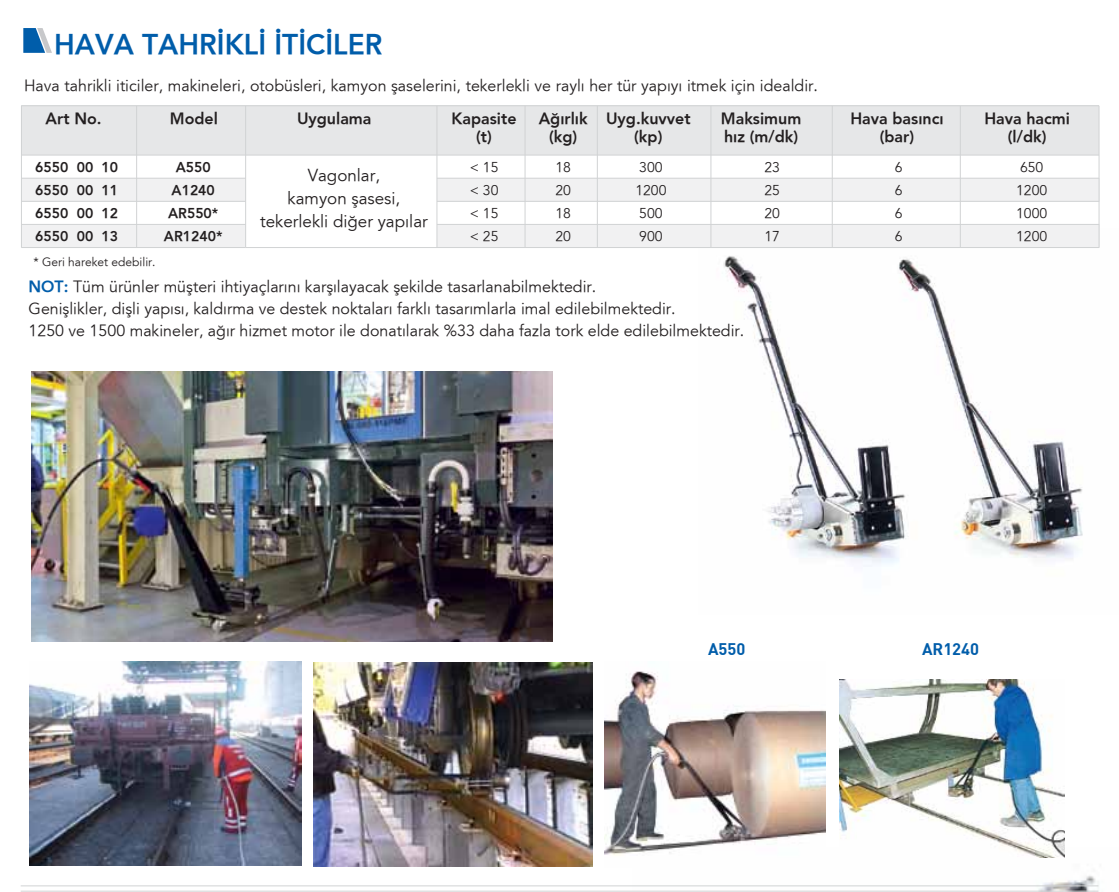
<style>
.page{position:relative;width:1119px;height:892px;background:#fff}
.page>*{position:absolute;margin:0;border:0;box-sizing:border-box;transform-origin:0 0}
.t1{font:800 28px "Avenir";color:#005daa}
.t2{font:17px/23px "Avenir";color:#231f20;text-align:center}
.t3{font:16.4px "DINBEK Bold";color:#005daa}
.t4{font:16px/22px "Avenir";color:#231f20}
.t5{font:800 16px/18px "Avenir";color:#231f20;text-align:center}
.t6{font:14px/23.2px "Avenir";color:#231f20;text-align:justify}
.t7{font:800 14px/23.2px "Avenir";color:#231f20;text-align:justify}
.t8{font:12px "Avenir";color:#231f20}
.s1{font-weight:800;color:#005daa}
</style>
<div class="page">
<img style="left:632px;top:848px;width:467px;height:44px">
<img style="left:723px;top:229px;width:377px;height:338px">
<hr style="left:21px;top:885px;width:1077px;height:1px;background:#d1d3d4">
<hr style="left:21px;top:891px;width:1077px;height:1px;background:#d1d3d4">
<img style="left:31px;top:372px;width:521px;height:269px">
<svg style="left:23px;top:28px;width:29px;height:25px"></svg>
<img style="left:30px;top:661px;width:272px;height:204px">
<img style="left:314px;top:662px;width:278px;height:204px">
<img style="left:605px;top:671px;width:221px;height:197px">
<img style="left:840px;top:679px;width:224px;height:178px">
<div style="left:437px;top:224px;width:662px;height:23px;background:#f1f1f2"></div>
<div style="left:437px;top:178px;width:662px;height:23px;background:#f1f1f2"></div>
<hr style="left:437px;top:178px;width:662px;height:1px;background:#d1d3d4">
<hr style="left:437px;top:201px;width:662px;height:1px;background:#d1d3d4">
<hr style="left:437px;top:224px;width:662px;height:1px;background:#d1d3d4">
<hr style="left:246px;top:247px;width:853px;height:1px;background:#d1d3d4">
<div style="left:21px;top:106px;width:1078px;height:49px;background:#e6e7e8"></div>
<hr style="left:21px;top:155px;width:1078px;height:1px;background:#d1d3d4">
<div style="left:21px;top:224px;width:225px;height:23px;background:#f1f1f2"></div>
<div style="left:21px;top:178px;width:225px;height:23px;background:#f1f1f2"></div>
<hr style="left:21px;top:178px;width:225px;height:1px;background:#d1d3d4">
<hr style="left:21px;top:201px;width:225px;height:1px;background:#d1d3d4">
<hr style="left:21px;top:224px;width:225px;height:1px;background:#d1d3d4">
<hr style="left:21px;top:247px;width:225px;height:1px;background:#d1d3d4">
<hr style="left:136px;top:106px;width:1px;height:141px;background:#d1d3d4">
<hr style="left:245px;top:106px;width:1px;height:141px;background:#d1d3d4">
<hr style="left:525px;top:106px;width:1px;height:141px;background:#d1d3d4">
<hr style="left:436px;top:106px;width:1px;height:141px;background:#d1d3d4">
<hr style="left:597px;top:106px;width:1px;height:141px;background:#d1d3d4">
<hr style="left:710px;top:106px;width:1px;height:141px;background:#d1d3d4">
<hr style="left:832px;top:106px;width:1px;height:141px;background:#d1d3d4">
<hr style="left:960px;top:106px;width:1px;height:141px;background:#d1d3d4">
<hr style="left:21px;top:106px;width:1px;height:141px;background:#d1d3d4">
<hr style="left:21px;top:105px;width:1078px;height:1px;background:#d1d3d4">
<hr style="left:1098px;top:106px;width:1px;height:141px;background:#d1d3d4">
<p class="t1" style="left:54px;top:27px;width:330px">HAVA TAHR‹KL‹ ‹T‹C‹LER</p>
<p class="t4" style="left:24px;top:75px;width:795px">Hava tahrikli iticiler, makineleri, otobüsleri, kamyon şaselerini, tekerlekli ve raylı her tür yapıyı itmek için idealdir.</p>
<p class="t5" style="left:46px;top:110px;width:57px">Art No.</p>
<p class="t5" style="left:170px;top:110px;width:49px">Model</p>
<p class="t5" style="left:297px;top:110px;width:76px">Uygulama</p>
<p class="t5" style="left:451px;top:110px;width:66px">Kapasite (t)</p>
<p class="t5" style="left:539px;top:110px;width:50px">Ağırlık (kg)</p>
<p class="t5" style="left:606px;top:110px;width:86px">Uyg.kuvvet (kp)</p>
<p class="t5" style="left:721px;top:110px;width:82px;text-align:left">Maksimum h›z (m/dk)</p>
<p class="t5" style="left:850px;top:110px;width:95px">Hava basıncı (bar)</p>
<p class="t5" style="left:984px;top:110px;width:87px">Hava hacmi (l/dk)</p>
<p class="t7" style="left:35px;top:155px;width:84px">6550 00 10<br>6550 00 11<br>6550 00 12<br>6550 00 13</p>
<p class="t7" style="left:164px;top:155px;width:60px;text-align:center">A550<br>A1240<br>AR550*<br>AR1240*</p>
<p class="t2" style="left:260px;top:164px;width:169px">Vagonlar,<br>kamyon şasesi, tekerlekli diğer yap›lar</p>
<p class="t6" style="left:470px;top:156px;width:30px">&lt; 15 &lt; 30 &lt; 15 &lt; 25</p>
<p class="t6" style="left:555px;top:156px;width:17px">18<br>20<br>18<br>20</p>
<p class="t6" style="left:635px;top:156px;width:33px;text-align:left">300<br>1200<br>500<br>900</p>
<p class="t6" style="left:764px;top:156px;width:17px">23<br>25<br>20<br>17</p>
<p class="t6" style="left:894px;top:156px;width:9px">6<br>6<br>6<br>6</p>
<p class="t6" style="left:1016px;top:156px;width:33px;text-align:left">650<br>1200<br>1000<br>1200</p>
<p class="t8" style="left:33px;top:255px;width:124px">* Geri hareket edebilir.</p>
<p class="t4" style="left:29px;top:276px;width:717px"><span class="s1">NOT:</span> Tüm ürünler müşteri ihtiyaçlarını karşılayacak şekilde tasarlanabilmektedir.<br>Genişlikler, dişli yapısı, kaldırma ve destek noktaları farklı tasarımlarla imal edilebilmektedir.<br>1250 ve 1500 makineler, ağır hizmet motor ile donatılarak %33 daha fazla tork elde edilebilmektedir.</p>
<p class="t3" style="left:708px;top:639px;width:39px">A550</p>
<p class="t3" style="left:922px;top:639px;width:59px">AR1240</p>
</div>
